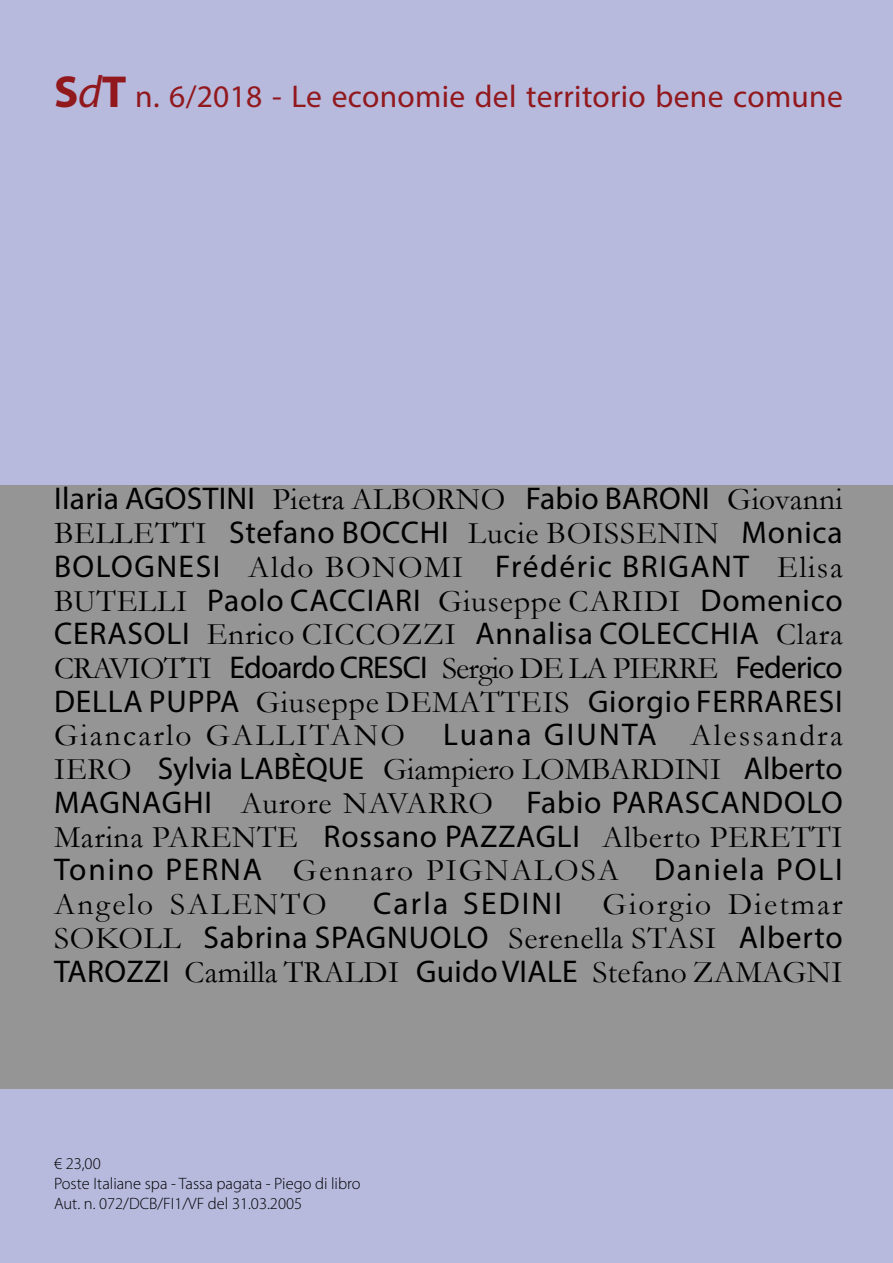
<style>
.page{position:relative;width:893px;height:1263px;background:#b7b9dd}
.page>*{position:absolute;margin:0;border:0;box-sizing:border-box;transform-origin:0 0}
.t1{font:31.5px "Myriad Pro";letter-spacing:.025em;color:#000}
.t2{font:31.5px "Garamond";letter-spacing:.025em;color:#000}
.t3{font:31.5px/33.8px "Garamond";letter-spacing:.07em;color:#000}
.t4{font:31.5px "Garamond";letter-spacing:-.025em;color:#000}
.t5{font:31.5px "Myriad Pro";letter-spacing:.01em;color:#91181c}
.t6{font:31.5px "Myriad Pro";letter-spacing:.05em;color:#000}
.t7{font:31.5px "Myriad Pro";letter-spacing:.06em;color:#000}
.t8{font:31.5px "Myriad Pro";letter-spacing:.07em;color:#000}
.t9{font:300 16.5px/19.8px "Myriad Pro";color:#000}
.s1{font-weight:700;font-size:45px}
.s2{font-style:italic;font-size:45px}
.s3{font-family:"Garamond"}
.s4{font-family:"Myriad Pro"}
</style>
<div class="page">
<div style="left:0;top:485px;width:893px;height:604px;background:#959595"></div>
<p class="t5" style="left:54px;top:77px;width:790px"><span class="s1">S</span><span class="s2">d</span><span class="s1">T</span> n. 6/2018 - Le economie del territorio bene comune</p>
<p class="t1" style="left:54px;top:479px;width:790px">Ilaria AGOSTINI <span class="s3">Pietra ALBORNO</span> Fabio BARONI <span class="s3">Giovanni</span></p>
<p class="t2" style="left:54px;top:516px;width:790px">BELLETTI <span class="s4">Stefano BOCCHI</span> Lucie BOISSENIN <span class="s4">Monica</span></p>
<p class="t6" style="left:54px;top:547px;width:790px">BOLOGNESI <span class="s3">Aldo BONOMI</span> Frédéric BRIGANT <span class="s3">Elisa</span></p>
<p class="t2" style="left:54px;top:583px;width:790px">BUTELLI <span class="s4">Paolo CACCIARI</span> Giuseppe CARIDI <span class="s4">Domenico</span></p>
<p class="t1" style="left:54px;top:614px;width:790px">CERASOLI <span class="s3">Enrico CICCOZZI</span> Annalisa COLECCHIA <span class="s3">Clara</span></p>
<p class="t4" style="left:54px;top:651px;width:790px">CRAVIOTTI <span class="s4">Edoardo CRESCI</span> Sergio DE LA PIERRE <span class="s4">Federico</span></p>
<p class="t1" style="left:54px;top:682px;width:790px">DELLA PUPPA <span class="s3">Giuseppe DEMATTEIS</span> Giorgio FERRARESI</p>
<p class="t3" style="left:54px;top:719px;width:790px">Giancarlo GALLITANO <span class="s4">Luana GIUNTA</span> Alessandra<br>IERO <span class="s4">Sylvia LABÈQUE</span> Giampiero LOMBARDINI <span class="s4">Alberto</span></p>
<p class="t1" style="left:54px;top:783px;width:790px">MAGNAGHI <span class="s3">Aurore NAVARRO</span> Fabio PARASCANDOLO</p>
<p class="t2" style="left:54px;top:819px;width:790px">Marina PARENTE <span class="s4">Rossano PAZZAGLI</span> Alberto PERETTI</p>
<p class="t7" style="left:54px;top:850px;width:790px">Tonino PERNA <span class="s3">Gennaro PIGNALOSA</span> Daniela POLI</p>
<p class="t3" style="left:54px;top:888px;width:274px">Angelo SALENTO</p>
<p class="t8" style="left:373px;top:884px;width:190px">Carla SEDINI</p>
<p class="t3" style="left:603px;top:888px;width:242px">Giorgio Dietmar</p>
<p class="t1" style="left:54px;top:918px;width:790px"><span class="s3">SOKOLL</span> Sabrina SPAGNUOLO <span class="s3">Serenella STASI</span> Alberto</p>
<p class="t2" style="left:54px;top:954px;width:790px"><span class="s4">TAROZZI</span> Camilla TRALDI <span class="s4">Guido VIALE</span> Stefano ZAMAGNI</p>
<p class="t9" style="left:54px;top:1154px;width:308px">€ 23,00<br>Poste Italiane spa - Tassa pagata - Piego di libro<br>Aut. n. 072/DCB/FI1/VF del 31.03.2005</p>
</div>
